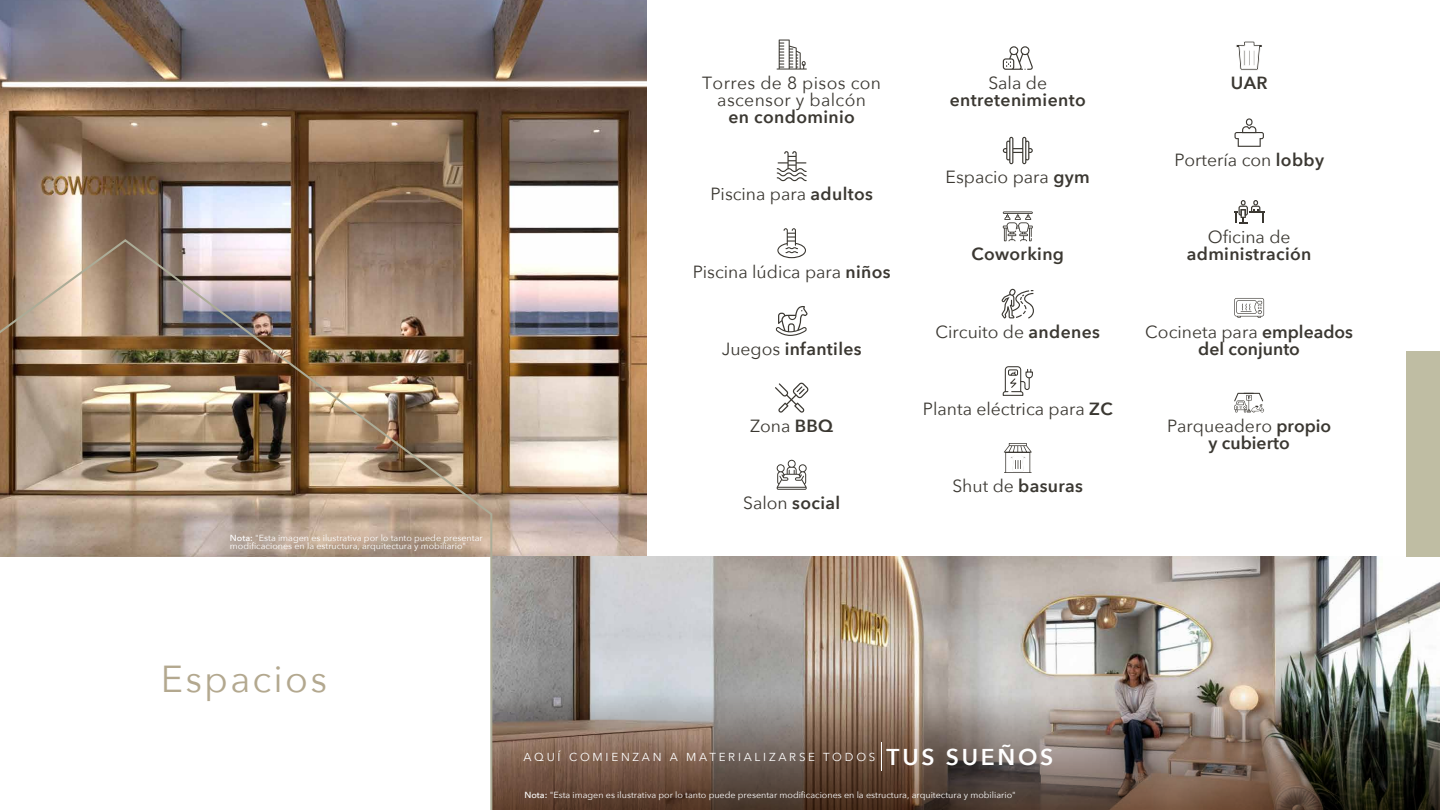
<style>
.page{position:relative;width:1440px;height:810px;background:#fff}
.page>*{position:absolute;margin:0;border:0;box-sizing:border-box;transform-origin:0 0}
.t1{font:37.5px "Avenir Next";letter-spacing:.06em;color:#b3a88f}
.t2{font:17.55px "Avenir Next";color:#3b3832}
.t3{font:600 17.55px "Avenir Next";letter-spacing:.02em;color:#3b3832}
.t4{font:600 17.55px/17.2px "Avenir Next";color:#3b3832;text-align:center}
.t5{font:17.55px/17.2px "Avenir Next";letter-spacing:.02em;color:#3b3832;text-align:center}
.t6{font:11.55px "Avenir Next";letter-spacing:.24em;color:#fff}
.t7{font:8.85px/8.6px "Avenir Next";color:#fff}
.s1{font-weight:500}
.s2{font-weight:600}
.s3{font-weight:400}
.s4{font-weight:600;font-size:22.88px}
</style>
<div class="page">
<img style="left:0;top:1px;width:646px;height:556px">
<svg style="left:777px;top:151px;width:30px;height:30px"></svg>
<svg style="left:775px;top:382px;width:34px;height:31px"></svg>
<svg style="left:1003px;top:137px;width:30px;height:27px"></svg>
<svg style="left:1003px;top:211px;width:30px;height:30px"></svg>
<svg style="left:777px;top:460px;width:30px;height:30px"></svg>
<svg style="left:776px;top:306px;width:32px;height:30px"></svg>
<svg style="left:777px;top:228px;width:29px;height:30px"></svg>
<svg style="left:1003px;top:46px;width:30px;height:24px"></svg>
<svg style="left:1236px;top:41px;width:26px;height:30px"></svg>
<svg style="left:1004px;top:443px;width:28px;height:30px"></svg>
<svg style="left:1234px;top:393px;width:30px;height:19px"></svg>
<svg style="left:777px;top:40px;width:30px;height:30px"></svg>
<img style="left:493px;top:557px;width:947px;height:131px">
<img style="left:493px;top:688px;width:947px;height:122px">
<div style="left:1406px;top:352px;width:34px;height:205px;background:#bfbda3"></div>
<img style="left:0;top:237px;width:493px;height:573px">
<svg style="left:882px;top:742px;width:1px;height:29px"></svg>
<svg style="left:1234px;top:298px;width:30px;height:20px"></svg>
<svg style="left:1002px;top:289px;width:32px;height:30px"></svg>
<svg style="left:1002px;top:366px;width:31px;height:30px"></svg>
<svg style="left:1235px;top:118px;width:29px;height:29px"></svg>
<svg style="left:1234px;top:200px;width:30px;height:24px"></svg>
<p class="t7" style="left:230px;top:533px;width:254px"><span class="s1">Nota:</span> "Esta imagen es ilustrativa por lo tanto puede presentar modificaciones en la estructura, arquitectura y mobiliario"</p>
<h2 class="t5" style="left:702px;top:73px;width:180px">Torres de 8 pisos con ascensor y balcón</h2>
<h2 class="t3" style="left:729px;top:102px;width:128px">en condominio</h2>
<h2 class="t2" style="left:710px;top:180px;width:164px">Piscina para <span class="s2">adultos</span></h2>
<h2 class="t2" style="left:693px;top:257px;width:200px">Piscina lúdica para <span class="s2">niños</span></h2>
<h2 class="t3" style="left:722px;top:334px;width:141px"><span class="s3">Juegos</span> infantiles</h2>
<h2 class="t2" style="left:750px;top:411px;width:85px">Zona <span class="s2">BBQ</span></h2>
<h2 class="t3" style="left:743px;top:488px;width:98px"><span class="s3">Salon</span> social</h2>
<h2 class="t2" style="left:988px;top:68px;width:60px">Sala de</h2>
<h2 class="t3" style="left:950px;top:85px;width:138px">entretenimiento</h2>
<h2 class="t2" style="left:946px;top:162px;width:146px">Espacio para <span class="s2">gym</span></h2>
<h2 class="t3" style="left:971px;top:239px;width:94px">Coworking</h2>
<h2 class="t2" style="left:936px;top:317px;width:166px">Circuito de <span class="s2">andenes</span></h2>
<h2 class="t2" style="left:923px;top:394px;width:191px">Planta eléctrica para <span class="s2">ZC</span></h2>
<h2 class="t3" style="left:952px;top:471px;width:132px"><span class="s3">Shut de</span> basuras</h2>
<h2 class="t3" style="left:1231px;top:67px;width:38px">UAR</h2>
<h2 class="t2" style="left:1174px;top:145px;width:151px">Portería con <span class="s2">lobby</span></h2>
<h2 class="t2" style="left:1208px;top:222px;width:84px">Oficina de</h2>
<h2 class="t3" style="left:1187px;top:239px;width:126px">administración</h2>
<h2 class="t4" style="left:1145px;top:322px;width:209px"><span class="s3">Cocineta para</span> empleados del conjunto</h2>
<h2 class="t4" style="left:1167px;top:417px;width:166px"><span class="s3">Parqueadero</span> propio y cubierto</h2>
<h1 class="t1" style="left:161px;top:647px;width:168px">Espacios</h1>
<h3 class="t6" style="left:524px;top:747px;width:531px">AQUÍ COMIENZAN A MATERIALIZARSE TODOS <span class="s4">TUS SUEÑOS</span></h3>
<p class="t7" style="left:524px;top:790px;width:493px"><span class="s1">Nota:</span> "Esta imagen es ilustrativa por lo tanto puede presentar modificaciones en la estructura, arquitectura y mobiliario"</p>
</div>
